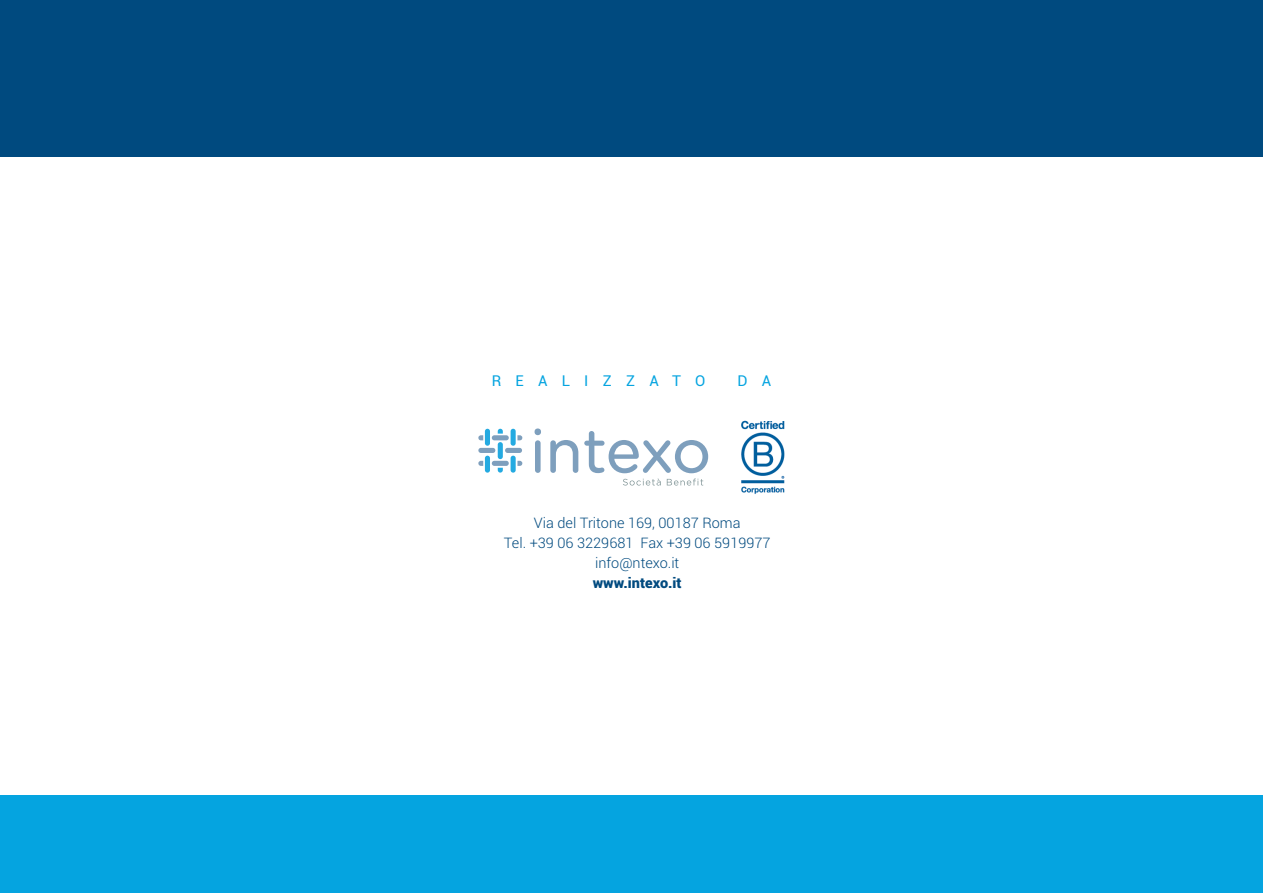
<style>
.page{position:relative;width:1263px;height:893px;background:#fff}
.page>*{position:absolute;margin:0;border:0;box-sizing:border-box;transform-origin:0 0}
.t1{font:15px "Roboto";letter-spacing:.95em;color:#05a4e0}
.t2{font:300 14.55px/20px "Roboto";color:#004a7f;text-align:center}
.t3{font:900 14.55px "Roboto";color:#004a7f}
</style>
<div class="page">
<div style="left:0;top:0;width:1263px;height:157px;background:#004a7f"></div>
<div style="left:0;top:795px;width:1263px;height:98px;background:#05a4e0"></div>
<div style="left:535px;top:428px;width:6px;height:7px;background:#7e9fbd;border-radius:3px"></div>
<div style="left:535px;top:440px;width:6px;height:33px;background:#7e9fbd;border-radius:3px"></div>
<svg style="left:550px;top:440px;width:28px;height:33px"></svg>
<div style="left:478px;top:448px;width:17px;height:5px;background:#7e9fbd;border-radius:3px"></div>
<div style="left:505px;top:448px;width:17px;height:5px;background:#7e9fbd;border-radius:3px"></div>
<div style="left:492px;top:435px;width:17px;height:5px;background:#7e9fbd;border-radius:3px"></div>
<svg style="left:517px;top:435px;width:5px;height:5px"></svg>
<svg style="left:478px;top:435px;width:5px;height:5px"></svg>
<div style="left:492px;top:461px;width:17px;height:5px;background:#7e9fbd;border-radius:3px"></div>
<svg style="left:517px;top:461px;width:5px;height:5px"></svg>
<svg style="left:478px;top:461px;width:5px;height:5px"></svg>
<div style="left:511px;top:456px;width:5px;height:17px;background:#24aae1;border-radius:3px"></div>
<div style="left:498px;top:442px;width:5px;height:17px;background:#24aae1;border-radius:3px"></div>
<div style="left:485px;top:456px;width:5px;height:17px;background:#24aae1;border-radius:3px"></div>
<svg style="left:498px;top:429px;width:5px;height:5px"></svg>
<svg style="left:498px;top:468px;width:5px;height:5px"></svg>
<div style="left:511px;top:429px;width:5px;height:17px;background:#24aae1;border-radius:3px"></div>
<div style="left:485px;top:429px;width:5px;height:17px;background:#24aae1;border-radius:3px"></div>
<svg style="left:584px;top:431px;width:124px;height:55px"></svg>
<img style="left:741px;top:420px;width:44px;height:74px">
<p class="t1" style="left:492px;top:372px;width:215px">REALIZZATO</p>
<p class="t1" style="left:738px;top:372px;width:35px">D A</p>
<p class="t2" style="left:504px;top:513px;width:268px">Via del Tritone 169, 00187 Roma<br>Tel. +39 06 3229681 Fax +39 06 5919977 info@ntexo.it</p>
<p class="t3" style="left:593px;top:575px;width:90px">www.intexo.it</p>
</div>
